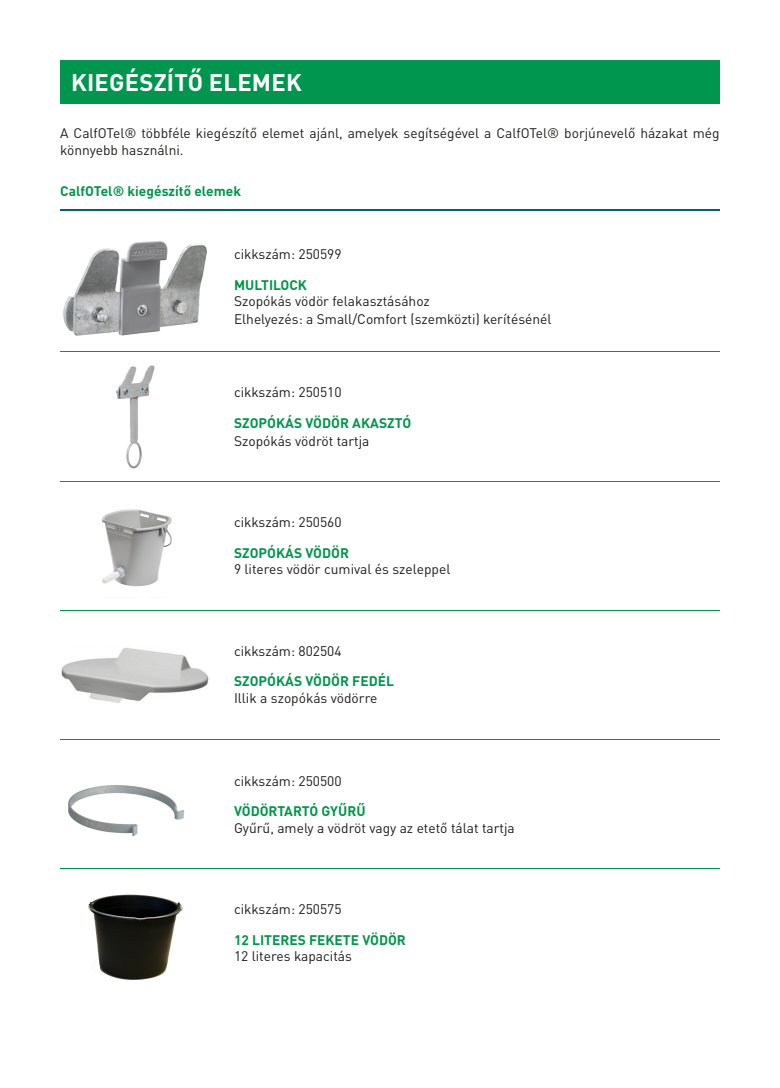
<style>
.page{position:relative;width:780px;height:1088px;background:#fff}
.page>*{position:absolute;margin:0;border:0;box-sizing:border-box;transform-origin:0 0}
.t1{font:700 23.75px "DIN Pro";letter-spacing:.01em;color:#fff}
.t2{font:13.75px/16.5px "DIN Pro";color:#1d1d1b}
.t3{font:700 13.75px "DIN Pro";color:#00964d}
</style>
<div class="page">
<div style="left:60px;top:60px;width:659px;height:44px;background:#00964d"></div>
<hr style="left:60px;top:209px;width:659px;height:2px;background:#005a98">
<img style="left:63px;top:241px;width:144px;height:95px">
<img style="left:116px;top:365px;width:39px;height:104px">
<img style="left:102px;top:509px;width:70px;height:78px">
<img style="left:61px;top:648px;width:148px;height:55px">
<img style="left:68px;top:785px;width:116px;height:51px">
<img style="left:88px;top:894px;width:95px;height:86px">
<hr style="left:60px;top:351px;width:659px;height:1px;background:#00974c">
<hr style="left:60px;top:481px;width:659px;height:1px;background:#00974c">
<hr style="left:60px;top:610px;width:659px;height:1px;background:#00974c">
<hr style="left:60px;top:739px;width:659px;height:1px;background:#00974c">
<hr style="left:60px;top:868px;width:659px;height:1px;background:#00974c">
<h1 class="t1" style="left:71px;top:63px;width:232px">KIEGÉSZÍTŐ ELEMEK</h1>
<p class="t2" style="left:60px;top:123px;width:661px">A CalfOTel® többféle kiegészítő elemet ajánl, amelyek segítségével a CalfOTel® borjúnevelő házakat még könnyebb használni.</p>
<p class="t3" style="left:60px;top:179px;width:182px">CalfOTel® kiegészítő elemek</p>
<p class="t2" style="left:234px;top:245px;width:109px">cikkszám: 250599</p>
<p class="t3" style="left:234px;top:273px;width:74px">MULTILOCK</p>
<p class="t2" style="left:234px;top:291px;width:319px;line-height:18px">Szopókás vödör felakasztásához<br>Elhelyezés: a Small/Comfort (szemközti) kerítésénél</p>
<p class="t2" style="left:234px;top:383px;width:109px">cikkszám: 250510</p>
<p class="t3" style="left:234px;top:411px;width:179px">SZOPÓKÁS VÖDÖR AKASZTÓ</p>
<p class="t2" style="left:234px;top:431px;width:137px">Szopókás vödröt tartja</p>
<p class="t2" style="left:234px;top:513px;width:109px">cikkszám: 250560</p>
<p class="t3" style="left:234px;top:541px;width:116px">SZOPÓKÁS VÖDÖR</p>
<p class="t2" style="left:234px;top:560px;width:218px">9 literes vödör cumival és szeleppel</p>
<p class="t2" style="left:234px;top:641px;width:109px">cikkszám: 802504</p>
<p class="t3" style="left:234px;top:670px;width:161px">SZOPÓKÁS VÖDÖR FEDÉL</p>
<p class="t2" style="left:234px;top:688px;width:145px">Illik a szopókás vödörre</p>
<p class="t2" style="left:234px;top:771px;width:109px">cikkszám: 250500</p>
<p class="t3" style="left:234px;top:800px;width:133px">VÖDÖRTARTÓ GYŰRŰ</p>
<p class="t2" style="left:234px;top:818px;width:282px">Gyűrű, amely a vödröt vagy az etető tálat tartja</p>
<p class="t2" style="left:234px;top:899px;width:109px">cikkszám: 250575</p>
<p class="t3" style="left:234px;top:928px;width:173px">12 LITERES FEKETE VÖDÖR</p>
<p class="t2" style="left:234px;top:946px;width:119px">12 literes kapacitás</p>
</div>
